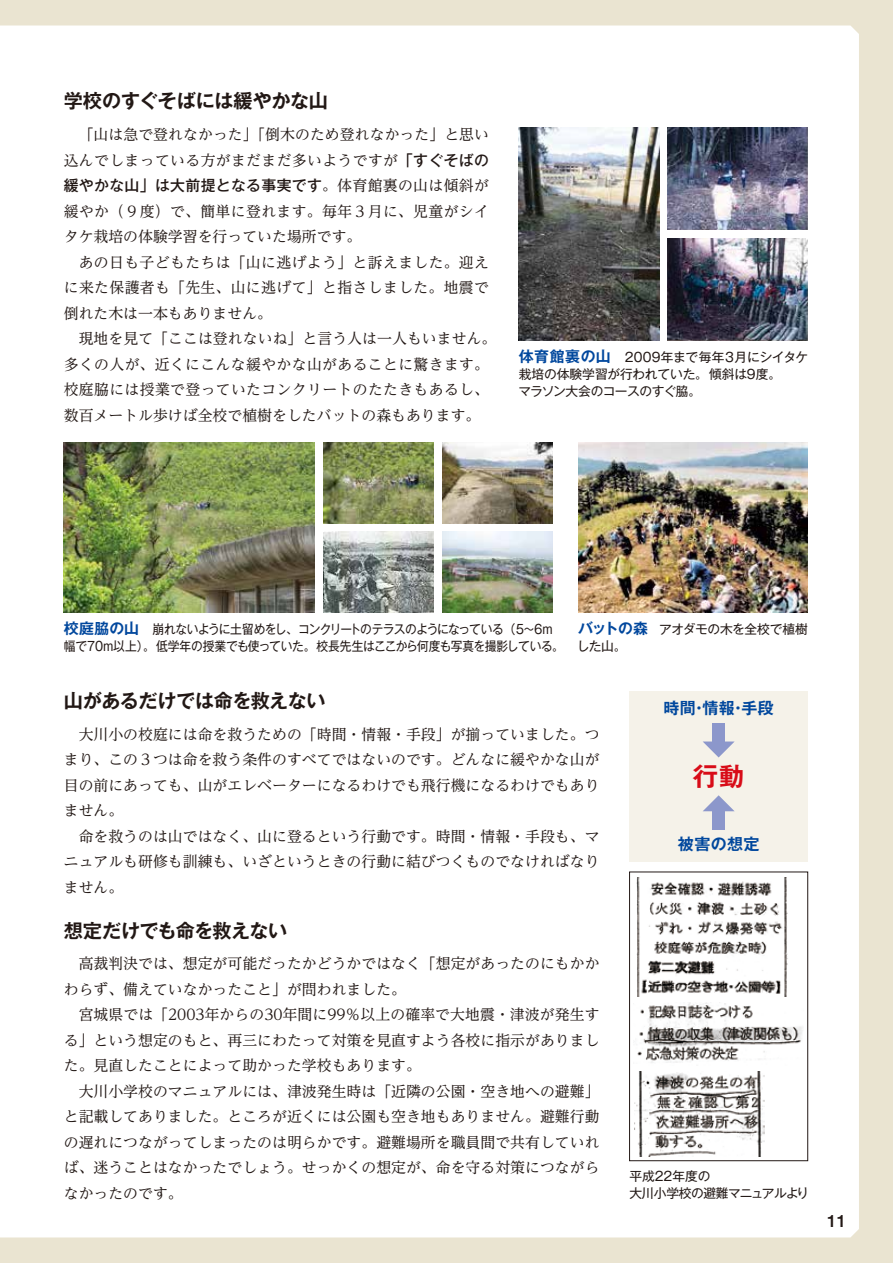
<style>
.page{position:relative;width:893px;height:1263px;background:#eae4d1}
.page>*{position:absolute;margin:0;border:0;box-sizing:border-box;transform-origin:0 0}
.t1{font:700 25.5px "Gothic MB101 Pro De";color:#d80c18}
.t2{font:700 19.2px "Gothic MB101 Pro De";letter-spacing:-.02em;color:#221815}
.t3{font:500 16.95px "Helvetica Neue";color:#221815}
.t4{font:700 15.9px "Gothic MB101 Pro De";letter-spacing:.025em;color:#00479d}
.t5{font:14.85px/25.5px "UD Reimin Pro";color:#221815;text-align:justify}
.t6{font:14.85px/25.5px "UD Reimin Pro";letter-spacing:.02em;color:#221815}
.t7{font:500 14.85px "Gothic MB101 Pro";letter-spacing:.02em;color:#221815}
.t8{font:12.75px/17px "Gothic MB101 Pro";letter-spacing:-.03em;color:#221815}
.t9{font:12.75px/17px "Gothic MB101 Pro";letter-spacing:-.055em;color:#221815;scale:.92 1}
.s1{font-family:"Gothic MB101 Pro";font-weight:500}
.s2{font-family:"UD Reimin Pro";font-weight:400}
.s3{font-family:"Gothic MB101 Pro De";font-weight:700;font-size:14.85px;color:#00479d}
</style>
<div class="page">
<div style="left:0;top:26px;width:859px;height:1211px;background:#fff"></div>
<div style="left:629px;top:691px;width:179px;height:170px;background:#f5f2e9"></div>
<svg style="left:703px;top:741px;width:32px;height:16px"></svg>
<div style="left:713px;top:723px;width:12px;height:21px;background:#8c97cb"></div>
<svg style="left:703px;top:795px;width:31px;height:16px"></svg>
<div style="left:713px;top:809px;width:12px;height:20px;background:#8c97cb"></div>
<div style="left:629px;top:872px;width:179px;height:289px;border:1px solid #221815"></div>
<img style="left:668px;top:128px;width:140px;height:102px">
<img style="left:668px;top:238px;width:140px;height:102px">
<img style="left:519px;top:128px;width:140px;height:212px">
<img style="left:64px;top:442px;width:251px;height:170px">
<img style="left:323px;top:531px;width:111px;height:81px">
<img style="left:578px;top:442px;width:230px;height:170px">
<img style="left:323px;top:442px;width:111px;height:81px">
<img style="left:442px;top:442px;width:111px;height:81px">
<img style="left:442px;top:531px;width:111px;height:81px">
<img style="left:636px;top:877px;width:154px;height:119px">
<img style="left:635px;top:1071px;width:129px;height:86px">
<img style="left:634px;top:1002px;width:170px;height:64px">
<p class="t2" style="left:64px;top:85px;width:266px">学校のすぐそばには緩やかな山</p>
<p class="t5" style="left:64px;top:121px;width:427px;text-align:right">「山は急で登れなかった」「倒木のため登れなかった」と思い込んでしまっている方がまだまだ多いようですが<span class="s1">「すぐそばの</span></p>
<p class="t7" style="left:64px;top:173px;width:427px">緩やかな山」は大前提となる事実です<span class="s2">。体育館裏の山は傾斜が</span></p>
<p class="t5" style="left:64px;top:198px;width:427px">緩やか（９度）で、簡単に登れます。毎年３月に、児童がシイタケ栽培の体験学習を行っていた場所です。</p>
<p class="t5" style="left:64px;top:249px;width:427px;text-indent:15px">あの日も子どもたちは「山に逃げよう」と訴えました。迎えに来た保護者も「先生、山に逃げて」と指さしました。地震で倒れた木は一本もありません。　</p>
<p class="t6" style="left:64px;top:325px;width:434px;text-indent:15px">現地を見て「ここは登れないね」と言う人は一人もいません。多くの人が、近くにこんな緩やかな山があることに驚きます。校庭脇には授業で登っていたコンクリートのたたきもあるし、数百メートル歩けば全校で植樹をしたバットの森もあります。</p>
<p class="t8" style="left:518px;top:347px;width:291px"><span class="s3">体育館裏の山</span> 2009年まで毎年３月にシイタケ栽培の体験学習が行われていた。傾斜は９度。<br>マラソン大会のコースのすぐ脇。</p>
<p class="t9" style="left:64px;top:619px;width:545px"><span class="s3">校庭脇の山</span> 崩れないように土留めをし、コンクリートのテラスのようになっている（５〜６m幅で70ｍ以上）。低学年の授業でも使っていた。校長先生はここから何度も写真を撮影している。</p>
<p class="t8" style="left:577px;top:619px;width:233px"><span class="s3">バットの森</span> アオダモの木を全校で植樹した山。</p>
<p class="t2" style="left:64px;top:685px;width:263px">山があるだけでは命を救えない</p>
<p class="t5" style="left:64px;top:721px;width:537px;text-indent:15px">大川小の校庭には命を救うための「時間・情報・手段」が揃っていました。つまり、この３つは命を救う条件のすべてではないのです。どんなに緩やかな山が目の前にあっても、山がエレベーターになるわけでも飛行機になるわけでもありません。</p>
<p class="t5" style="left:64px;top:823px;width:537px;text-indent:15px">命を救うのは山ではなく、山に登るという行動です。時間・情報・手段も、マニュアルも研修も訓練も、いざというときの行動に結びつくものでなければなりません。</p>
<p class="t2" style="left:64px;top:914px;width:225px">想定だけでも命を救えない</p>
<p class="t5" style="left:64px;top:950px;width:537px;text-indent:15px">高裁判決では、想定が可能だったかどうかではなく「想定があったのにもかかわらず、備えていなかったこと」が問われました。</p>
<p class="t5" style="left:64px;top:1001px;width:537px;text-indent:15px">宮城県では「2003年からの30年間に99％以上の確率で大地震・津波が発生する」という想定のもと、再三にわたって対策を見直すよう各校に指示がありました。見直したことによって助かった学校もあります。</p>
<p class="t5" style="left:64px;top:1078px;width:537px;text-indent:15px">大川小学校のマニュアルには、津波発生時は「近隣の公園・空き地への避難」と記載してありました。ところが近くには公園も空き地もありません。避難行動の遅れにつながってしまったのは明らかです。避難場所を職員間で共有していれば、迷うことはなかったでしょう。せっかくの想定が、命を守る対策につながらなかったのです。</p>
<p class="t4" style="left:663px;top:695px;width:112px">時間・情報・手段</p>
<h1 class="t1" style="left:693px;top:755px;width:53px">行動</h1>
<p class="t4" style="left:678px;top:831px;width:83px">被害の想定</p>
<p class="t8" style="left:629px;top:1165px;width:181px">平成22年度の<br>大川小学校の避難マニュアルより</p>
<p class="t3" style="left:827px;top:1207px;width:20px">11</p>
</div>
